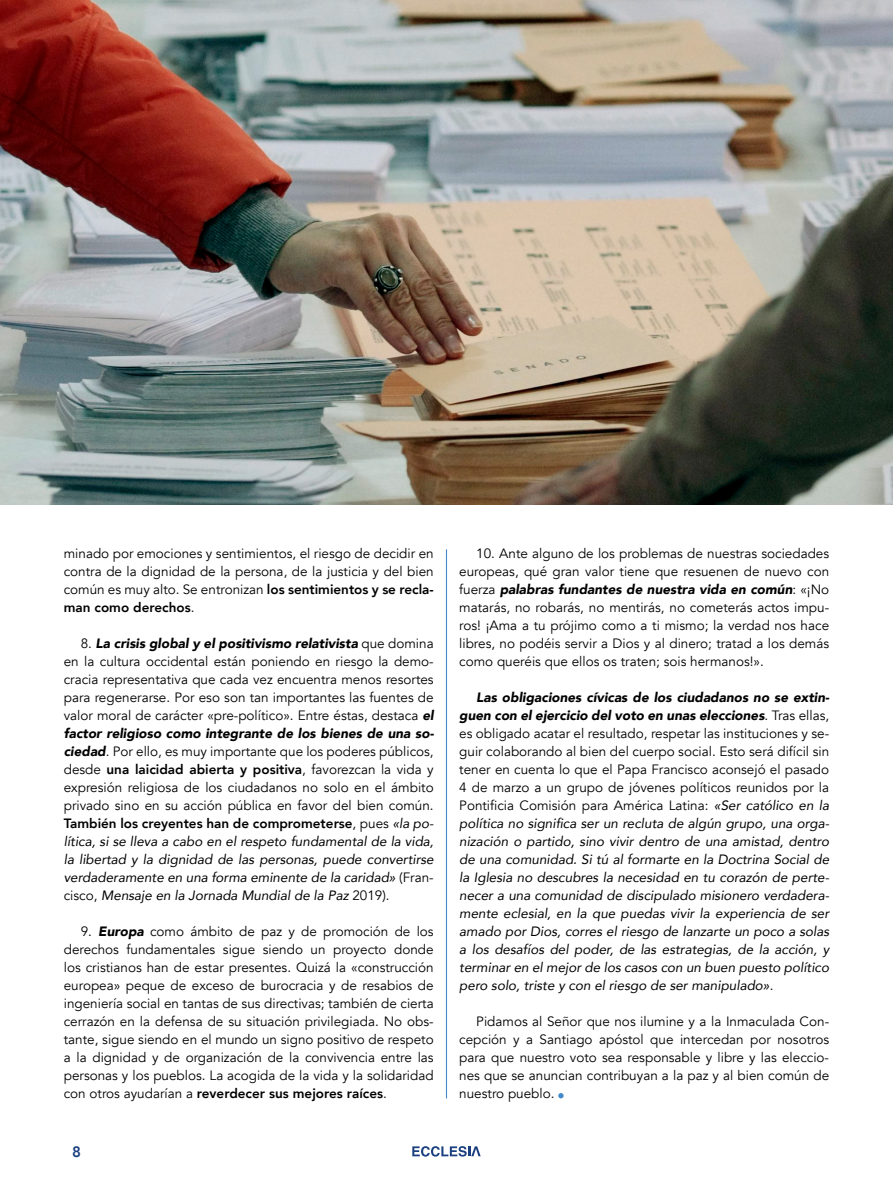
<style>
.page{position:relative;width:893px;height:1191px;background:#fff}
.page>*{position:absolute;margin:0;border:0;box-sizing:border-box;transform-origin:0 0}
.t1{font:800 15px "Avenir";color:#1b407f}
.t2{font:13.5px/18px "Avenir";color:#000;text-align:justify}
.t3{font:italic 13.5px/18px "Avenir";color:#000;text-align:justify}
.s1{font-weight:800}
.s2{font-weight:900;font-style:italic}
.s3{font-style:italic}
.s4{font-weight:900}
.s5{font-style:normal}
</style>
<div class="page">
<svg style="left:558px;top:1093px;width:6px;height:5px"></svg>
<hr style="left:446px;top:549px;width:1px;height:549px;background:#4489c9">
<img style="left:0;top:0;width:893px;height:504px">
<svg style="left:412px;top:1146px;width:69px;height:10px"></svg>
<p class="t2" style="left:64px;top:545px;width:371px">minado por emociones y sentimientos, el riesgo de decidir en contra de la dignidad de la persona, de la justicia y del bien común es muy alto. Se entronizan <span class="s1">los sentimientos y se recla&shy;man como derechos</span>.</p>
<p class="t2" style="left:64px;top:635px;width:372px;text-indent:17px">8. <span class="s2">La crisis global y el positivismo relativista</span> que domina en la cultura occidental están poniendo en riesgo la demo&shy;cracia representativa que cada vez encuentra menos resortes para regenerarse. Por eso son tan importantes las fuentes de valor moral de carácter «pre-político». Entre éstas, destaca <span class="s2">el factor religioso como integrante de los bienes de una so&shy;ciedad</span>. Por ello, es muy importante que los poderes públicos, desde <span class="s1">una laicidad abierta y positiva</span>, favorezcan la vida y expresión religiosa de los ciudadanos no solo en el ámbito privado sino en su acción pública en favor del bien común.<br><span class="s1">También los creyentes han de comprometerse</span>, pues <span class="s3">«la po&shy;lítica, si se lleva a cabo en el respeto fundamental de la vida, la libertad y la dignidad de las personas, puede convertirse verdaderamente en una forma eminente de la caridad»</span> (Fran&shy;cisco, <span class="s3">Mensaje en la Jornada Mundial de la Paz</span> 2019).</p>
<p class="t2" style="left:64px;top:923px;width:371px;text-indent:17px">9. <span class="s2">Europa</span> como ámbito de paz y de promoción de los derechos fundamentales sigue siendo un proyecto donde los cristianos han de estar presentes. Quizá la «construcción europea» peque de exceso de burocracia y de resabios de ingeniería social en tantas de sus directivas; también de cierta cerrazón en la defensa de su situación privilegiada. No obs&shy;tante, sigue siendo en el mundo un signo positivo de respeto a la dignidad y de organización de la convivencia entre las personas y los pueblos. La acogida de la vida y la solidaridad con otros ayudarían a <span class="s1">reverdecer sus mejores raíces</span>.</p>
<p class="t1" style="left:72px;top:1139px;width:10px">8</p>
<p class="t2" style="left:459px;top:544px;width:371px;text-indent:17px">10. Ante alguno de los problemas de nuestras sociedades europeas, qué gran valor tiene que resuenen de nuevo con fuerza <span class="s2">palabras fundantes de nuestra vida en común</span>: «¡No matarás, no robarás, no mentirás, no cometerás actos impu&shy;ros! ¡Ama a tu prójimo como a ti mismo; la verdad nos hace libres, no podéis servir a Dios y al dinero; tratad a los demás como queréis que ellos os traten; sois hermanos!».</p>
<p class="t3" style="left:459px;top:688px;width:372px;text-indent:17px"><span class="s4">Las obligaciones cívicas de los ciudadanos no se extin&shy;guen con el ejercicio del voto en unas elecciones</span><span class="s5">. Tras ellas, es obligado acatar el resultado, respetar las instituciones y se&shy;guir colaborando al bien del cuerpo social. Esto será difícil sin tener en cuenta lo que el Papa Francisco aconsejó el pasado 4 de marzo a un grupo de jóvenes políticos reunidos por la Pontificia Comisión para América Latina:</span> «Ser católico en la política no significa ser un recluta de algún grupo, una orga&shy;nización o partido, sino vivir dentro de una amistad, dentro de una comunidad. Si tú al formarte en la Doctrina Social de la Iglesia no descubres la necesidad en tu corazón de perte&shy;necer a una comunidad de discipulado misionero verdadera&shy;mente eclesial, en la que puedas vivir la experiencia de ser amado por Dios, corres el riesgo de lanzarte un poco a solas a los desafíos del poder, de las estrategias, de la acción, y terminar en el mejor de los casos con un buen puesto político pero solo, triste y con el riesgo de ser manipulado»<span class="s5">.</span></p>
<p class="t2" style="left:459px;top:1012px;width:371px;text-indent:17px">Pidamos al Señor que nos ilumine y a la Inmaculada Con&shy;cepción y a Santiago apóstol que intercedan por nosotros para que nuestro voto sea responsable y libre y las eleccio&shy;nes que se anuncian contribuyan a la paz y al bien común de nuestro pueblo.</p>
</div>
